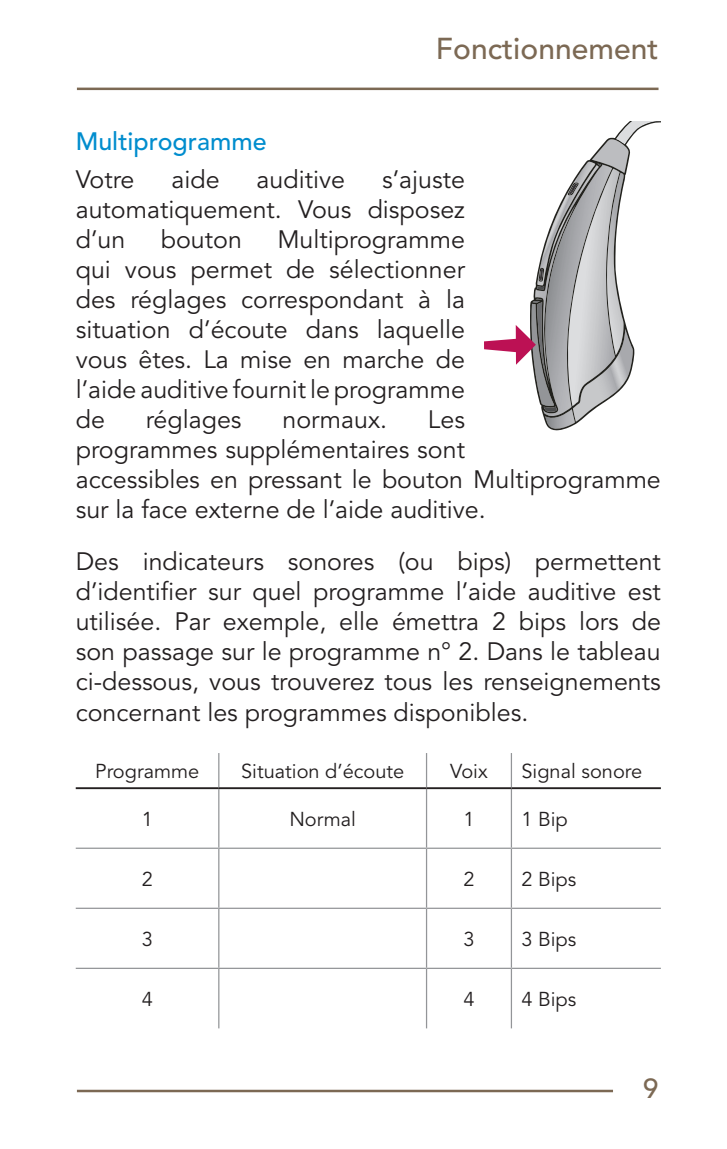
<style>
.page{position:relative;width:727px;height:1149px;background:#fff}
.page>*{position:absolute;margin:0;border:0;box-sizing:border-box;transform-origin:0 0}
.t1{font:500 30px "Avenir LT Std";color:#7c6954}
.t2{font:500 27.5px "Avenir LT Std";color:#7c6954}
.t3{font:25px/30px "Avenir LT Std";color:#231f20;text-align:justify}
.t4{font:500 25px "Avenir LT Std";color:#008dce}
.t5{font:20px "Avenir LT Std";color:#231f20}
</style>
<div class="page">
<hr style="left:77px;top:1089px;width:536px;height:2px;background:#7c6954">
<hr style="left:77px;top:88px;width:581px;height:2px;background:#7c6954">
<hr style="left:76px;top:907px;width:143px;height:1px;background:#939598">
<hr style="left:76px;top:967px;width:143px;height:1px;background:#939598">
<hr style="left:76px;top:847px;width:143px;height:1px;background:#939598">
<hr style="left:76px;top:787px;width:143px;height:1px;background:#231f20">
<hr style="left:218px;top:752px;width:1px;height:35px;background:#939598">
<hr style="left:218px;top:788px;width:1px;height:59px;background:#939598">
<hr style="left:426px;top:788px;width:1px;height:59px;background:#939598">
<hr style="left:510px;top:788px;width:2px;height:59px;background:#939598">
<hr style="left:219px;top:847px;width:207px;height:1px;background:#939598">
<hr style="left:218px;top:848px;width:1px;height:59px;background:#939598">
<hr style="left:426px;top:847px;width:85px;height:1px;background:#939598">
<hr style="left:426px;top:848px;width:1px;height:59px;background:#939598">
<hr style="left:511px;top:847px;width:149px;height:1px;background:#939598">
<hr style="left:510px;top:848px;width:2px;height:59px;background:#939598">
<hr style="left:219px;top:907px;width:207px;height:1px;background:#939598">
<hr style="left:218px;top:908px;width:1px;height:59px;background:#939598">
<hr style="left:426px;top:907px;width:85px;height:1px;background:#939598">
<hr style="left:426px;top:908px;width:1px;height:59px;background:#939598">
<hr style="left:511px;top:907px;width:149px;height:1px;background:#939598">
<hr style="left:510px;top:908px;width:2px;height:59px;background:#939598">
<hr style="left:219px;top:967px;width:207px;height:1px;background:#939598">
<hr style="left:218px;top:968px;width:1px;height:60px;background:#939598">
<hr style="left:426px;top:967px;width:85px;height:1px;background:#939598">
<hr style="left:426px;top:968px;width:1px;height:60px;background:#939598">
<hr style="left:511px;top:967px;width:149px;height:1px;background:#939598">
<hr style="left:510px;top:968px;width:2px;height:60px;background:#939598">
<hr style="left:219px;top:787px;width:207px;height:1px;background:#231f20">
<hr style="left:511px;top:787px;width:149px;height:1px;background:#231f20">
<hr style="left:426px;top:752px;width:1px;height:35px;background:#939598">
<hr style="left:510px;top:752px;width:2px;height:35px;background:#939598">
<hr style="left:426px;top:787px;width:85px;height:1px;background:#231f20">
<svg style="left:484px;top:121px;width:176px;height:309px"></svg>
<p class="t1" style="left:436px;top:31px;width:224px">Fonctionnement</p>
<p class="t4" style="left:76px;top:127px;width:192px">Multiprogramme</p>
<p class="t3" style="left:76px;top:165px;width:60px">Votre</p>
<p class="t3" style="left:171px;top:165px;width:50px">aide</p>
<p class="t3" style="left:256px;top:165px;width:90px">auditive</p>
<p class="t3" style="left:76px;top:165px;width:390px;text-indent:306px">s’ajuste automatiquement. Vous disposez d’un</p>
<p class="t3" style="left:76px;top:225px;width:390px;text-indent:201px">Multiprogramme qui vous permet de sélectionner des réglages correspondant à la situation d’écoute dans laquelle vous êtes. La mise en marche de l’aide auditive fournit le programme de</p>
<p class="t3" style="left:161px;top:225px;width:83px">bouton</p>
<p class="t3" style="left:146px;top:405px;width:97px">réglages</p>
<p class="t3" style="left:282px;top:405px;width:106px">normaux.</p>
<p class="t3" style="left:76px;top:405px;width:586px;text-align:left;text-indent:352px">Les<br>programmes supplémentaires sont<br>accessibles en pressant le bouton Multiprogramme sur la face externe de l’aide auditive.</p>
<p class="t3" style="left:76px;top:547px;width:586px">Des indicateurs sonores (ou bips) permettent d’identifier sur quel programme l’aide auditive est utilisée. Par exemple, elle émettra 2 bips lors de son passage sur le programme n° 2. Dans le tableau ci-dessous, vous trouverez tous les renseignements concernant les programmes disponibles.</p>
<p class="t5" style="left:95px;top:759px;width:106px">Programme</p>
<p class="t5" style="left:241px;top:759px;width:164px">Situation d’écoute</p>
<p class="t5" style="left:450px;top:759px;width:39px">Voix</p>
<p class="t5" style="left:521px;top:759px;width:122px">Signal sonore</p>
<p class="t5" style="left:142px;top:807px;width:13px">1</p>
<p class="t5" style="left:289px;top:807px;width:68px">Normal</p>
<p class="t5" style="left:463px;top:807px;width:13px">1</p>
<p class="t5" style="left:521px;top:807px;width:48px">1 Bip</p>
<p class="t5" style="left:142px;top:867px;width:13px">2</p>
<p class="t5" style="left:463px;top:867px;width:13px">2</p>
<p class="t5" style="left:521px;top:867px;width:56px">2 Bips</p>
<p class="t5" style="left:142px;top:927px;width:13px">3</p>
<p class="t5" style="left:463px;top:927px;width:13px">3</p>
<p class="t5" style="left:521px;top:927px;width:56px">3 Bips</p>
<p class="t5" style="left:142px;top:987px;width:13px">4</p>
<p class="t5" style="left:463px;top:987px;width:13px">4</p>
<p class="t5" style="left:521px;top:987px;width:56px">4 Bips</p>
<p class="t2" style="left:643px;top:1072px;width:17px">9</p>
</div>
